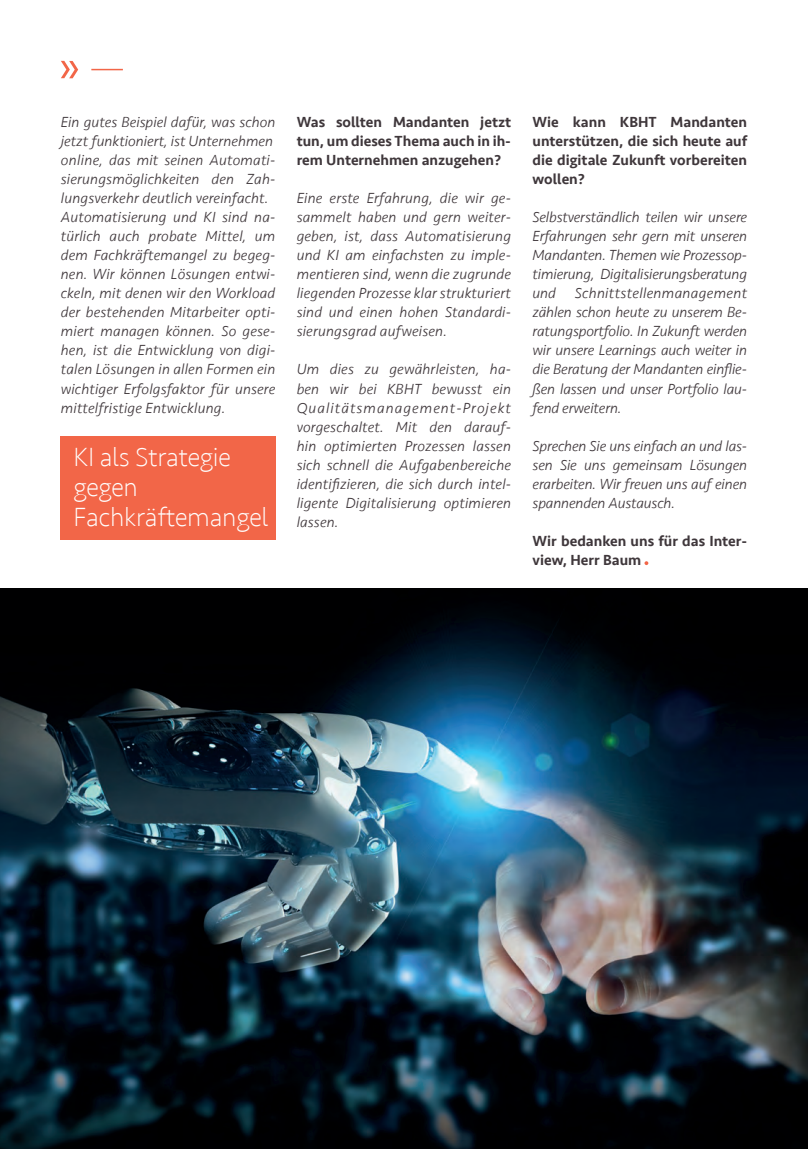
<style>
.page{position:relative;width:808px;height:1149px;background:#fff}
.page>*{position:absolute;margin:0;border:0;box-sizing:border-box;transform-origin:0 0}
.t1{font:200 27px/30px "Seravek";letter-spacing:-.01em;color:#fff}
.t2{font:italic 300 15px/19px "Seravek";letter-spacing:.01em;color:#3f373b;text-align:justify}
.t3{font:500 15px/19px "Seravek";color:#3f373b;text-align:justify}
</style>
<div class="page">
<hr style="left:91px;top:69px;width:32px;height:1px;background:#f26648">
<svg style="left:61px;top:61px;width:17px;height:17px"></svg>
<svg style="left:644px;top:561px;width:4px;height:4px"></svg>
<div style="left:60px;top:436px;width:215px;height:103px;background:#f26648"></div>
<img style="left:0;top:588px;width:808px;height:560px">
<p class="t2" style="left:61px;top:112px;width:216px;text-align:left">Ein gutes Beispiel dafür, was schon jetzt funktioniert, ist Unternehmen online, das mit seinen Automati&shy;sierungsmöglichkeiten den Zah&shy;lungsverkehr deutlich vereinfacht.<br>Automatisierung und KI sind na&shy;türlich auch probate Mittel, um dem Fachkräftemangel zu begeg&shy;nen. Wir können Lösungen entwi&shy;ckeln, mit denen wir den Workload der bestehenden Mitarbeiter opti&shy;miert managen können. So gese&shy;hen, ist die Entwicklung von digi&shy;talen Lösungen in allen Formen ein wichtiger Erfolgsfaktor für unsere mittelfristige Entwicklung.</p>
<p class="t3" style="left:297px;top:112px;width:216px">Was sollten Mandanten jetzt tun, um dieses Thema auch in ih&shy;rem Unternehmen anzugehen?</p>
<p class="t2" style="left:297px;top:188px;width:216px">Eine erste Erfahrung, die wir ge&shy;sammelt haben und gern weiter&shy;geben, ist, dass Automatisierung und KI am einfachsten zu imple&shy;mentieren sind, wenn die zugrunde liegenden Prozesse klar strukturiert sind und einen hohen Standardi&shy;sierungsgrad aufweisen.</p>
<p class="t2" style="left:297px;top:360px;width:216px">Um dies zu gewährleisten, ha&shy;ben wir bei KBHT bewusst ein Qualitätsmanagement-Projekt vorgeschaltet. Mit den darauf&shy;hin optimierten Prozessen lassen sich schnell die Aufgabenbereiche identifizieren, die sich durch intel&shy;ligente Digitalisierung optimieren lassen.</p>
<h1 class="t1" style="left:74px;top:442px;width:196px">KI als Strategie gegen<br>Fachkräftemangel</h1>
<p class="t3" style="left:532px;top:112px;width:216px">Wie kann KBHT Mandanten unterstützen, die sich heute auf die digitale Zukunft vorbereiten wollen?</p>
<p class="t2" style="left:532px;top:207px;width:216px">Selbstverständlich teilen wir unsere Erfahrungen sehr gern mit unseren Mandanten. Themen wie Prozessop&shy;timierung, Digitalisierungsberatung und Schnittstellenmanagement zählen schon heute zu unserem Be&shy;ratungsportfolio. In Zukunft werden wir unsere Learnings auch weiter in die Beratung der Mandanten einflie&shy;ßen lassen und unser Portfolio lau&shy;fend erweitern.</p>
<p class="t2" style="left:532px;top:436px;width:216px">Sprechen Sie uns einfach an und las&shy;sen Sie uns gemeinsam Lösungen erarbeiten. Wir freuen uns auf einen spannenden Austausch.</p>
<p class="t3" style="left:532px;top:531px;width:216px">Wir bedanken uns für das Inter&shy;view, Herr Baum</p>
</div>
